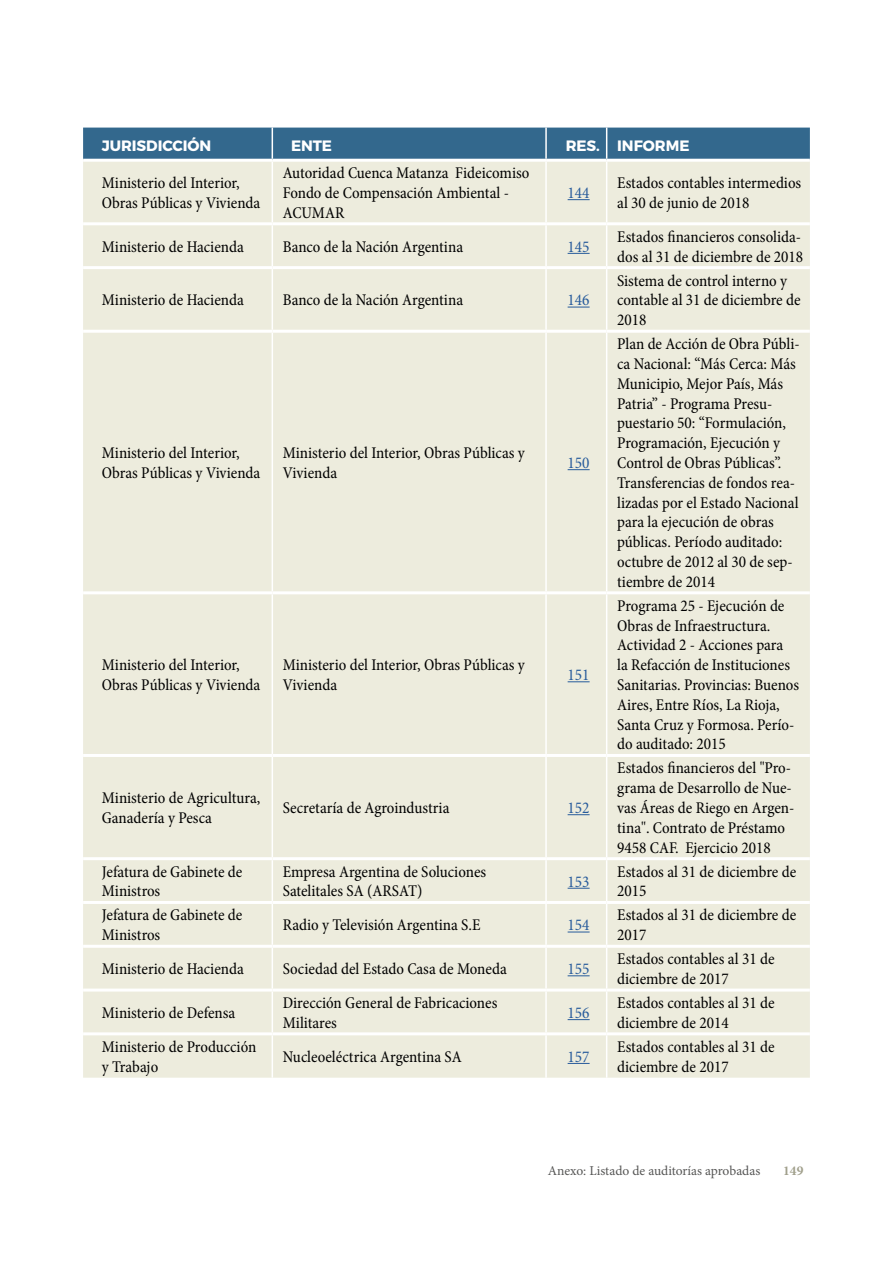
<style>
.page{position:relative;width:893px;height:1263px;background:#fff}
.page>*{position:absolute;margin:0;border:0;box-sizing:border-box;transform-origin:0 0}
.t1{font:condensed 16.5px/19.8px "Minion Pro";color:#000}
.t2{font:condensed 16.5px "Minion Pro";color:#275b9b}
.t3{font:700 15px "Montserrat";letter-spacing:-.005em;color:#fff}
.t4{font:13.5px "Minion Pro";letter-spacing:-.005em;color:#575756}
.t5{font:700 13.5px "Minion Pro";color:#a1a08c}
</style>
<div class="page">
<div style="left:83px;top:128px;width:727px;height:31px;background:#33688d"></div>
<div style="left:83px;top:162px;width:727px;height:916px;background:#edecdd"></div>
<hr style="left:272px;top:128px;width:1px;height:31px;background:#fff">
<hr style="left:545px;top:128px;width:2px;height:31px;background:#fff">
<hr style="left:606px;top:128px;width:1px;height:31px;background:#fff">
<hr style="left:272px;top:162px;width:1px;height:60px;background:#fff">
<hr style="left:545px;top:162px;width:2px;height:60px;background:#fff">
<hr style="left:606px;top:162px;width:1px;height:60px;background:#fff">
<hr style="left:272px;top:225px;width:1px;height:41px;background:#fff">
<hr style="left:545px;top:225px;width:2px;height:41px;background:#fff">
<hr style="left:606px;top:225px;width:1px;height:41px;background:#fff">
<hr style="left:272px;top:269px;width:1px;height:61px;background:#fff">
<hr style="left:545px;top:269px;width:2px;height:61px;background:#fff">
<hr style="left:606px;top:269px;width:1px;height:61px;background:#fff">
<hr style="left:272px;top:333px;width:1px;height:258px;background:#fff">
<hr style="left:545px;top:333px;width:2px;height:258px;background:#fff">
<hr style="left:606px;top:333px;width:1px;height:258px;background:#fff">
<hr style="left:272px;top:594px;width:1px;height:160px;background:#fff">
<hr style="left:545px;top:594px;width:2px;height:160px;background:#fff">
<hr style="left:606px;top:594px;width:1px;height:160px;background:#fff">
<hr style="left:272px;top:757px;width:1px;height:100px;background:#fff">
<hr style="left:545px;top:757px;width:2px;height:100px;background:#fff">
<hr style="left:606px;top:757px;width:1px;height:100px;background:#fff">
<hr style="left:272px;top:860px;width:1px;height:41px;background:#fff">
<hr style="left:545px;top:860px;width:2px;height:41px;background:#fff">
<hr style="left:606px;top:860px;width:1px;height:41px;background:#fff">
<hr style="left:272px;top:904px;width:1px;height:41px;background:#fff">
<hr style="left:545px;top:904px;width:2px;height:41px;background:#fff">
<hr style="left:606px;top:904px;width:1px;height:41px;background:#fff">
<hr style="left:272px;top:948px;width:1px;height:40px;background:#fff">
<hr style="left:545px;top:948px;width:2px;height:40px;background:#fff">
<hr style="left:606px;top:948px;width:1px;height:40px;background:#fff">
<hr style="left:272px;top:991px;width:1px;height:41px;background:#fff">
<hr style="left:545px;top:991px;width:2px;height:41px;background:#fff">
<hr style="left:606px;top:991px;width:1px;height:41px;background:#fff">
<hr style="left:272px;top:1035px;width:1px;height:43px;background:#fff">
<hr style="left:545px;top:1035px;width:2px;height:43px;background:#fff">
<hr style="left:606px;top:1035px;width:1px;height:43px;background:#fff">
<hr style="left:83px;top:222px;width:189px;height:3px;background:#fff">
<hr style="left:272px;top:222px;width:274px;height:3px;background:#fff">
<hr style="left:546px;top:222px;width:61px;height:3px;background:#fff">
<hr style="left:607px;top:222px;width:203px;height:3px;background:#fff">
<hr style="left:83px;top:266px;width:189px;height:3px;background:#fff">
<hr style="left:272px;top:266px;width:274px;height:3px;background:#fff">
<hr style="left:546px;top:266px;width:61px;height:3px;background:#fff">
<hr style="left:607px;top:266px;width:203px;height:3px;background:#fff">
<hr style="left:83px;top:330px;width:189px;height:3px;background:#fff">
<hr style="left:272px;top:330px;width:274px;height:3px;background:#fff">
<hr style="left:546px;top:330px;width:61px;height:3px;background:#fff">
<hr style="left:607px;top:330px;width:203px;height:3px;background:#fff">
<hr style="left:83px;top:591px;width:189px;height:3px;background:#fff">
<hr style="left:272px;top:591px;width:274px;height:3px;background:#fff">
<hr style="left:546px;top:591px;width:61px;height:3px;background:#fff">
<hr style="left:607px;top:591px;width:203px;height:3px;background:#fff">
<hr style="left:83px;top:754px;width:189px;height:3px;background:#fff">
<hr style="left:272px;top:754px;width:274px;height:3px;background:#fff">
<hr style="left:546px;top:754px;width:61px;height:3px;background:#fff">
<hr style="left:607px;top:754px;width:203px;height:3px;background:#fff">
<hr style="left:83px;top:857px;width:189px;height:3px;background:#fff">
<hr style="left:272px;top:857px;width:274px;height:3px;background:#fff">
<hr style="left:546px;top:857px;width:61px;height:3px;background:#fff">
<hr style="left:607px;top:857px;width:203px;height:3px;background:#fff">
<hr style="left:83px;top:901px;width:189px;height:3px;background:#fff">
<hr style="left:272px;top:901px;width:274px;height:3px;background:#fff">
<hr style="left:546px;top:901px;width:61px;height:3px;background:#fff">
<hr style="left:607px;top:901px;width:203px;height:3px;background:#fff">
<hr style="left:83px;top:945px;width:189px;height:3px;background:#fff">
<hr style="left:272px;top:945px;width:274px;height:3px;background:#fff">
<hr style="left:546px;top:945px;width:61px;height:3px;background:#fff">
<hr style="left:607px;top:945px;width:203px;height:3px;background:#fff">
<hr style="left:83px;top:988px;width:189px;height:3px;background:#fff">
<hr style="left:272px;top:988px;width:274px;height:3px;background:#fff">
<hr style="left:546px;top:988px;width:61px;height:3px;background:#fff">
<hr style="left:607px;top:988px;width:203px;height:3px;background:#fff">
<hr style="left:83px;top:1032px;width:189px;height:3px;background:#fff">
<hr style="left:272px;top:1032px;width:274px;height:3px;background:#fff">
<hr style="left:546px;top:1032px;width:61px;height:3px;background:#fff">
<hr style="left:607px;top:1032px;width:203px;height:3px;background:#fff">
<svg style="left:568px;top:199px;width:22px;height:1px"></svg>
<svg style="left:568px;top:253px;width:22px;height:1px"></svg>
<svg style="left:568px;top:307px;width:22px;height:1px"></svg>
<svg style="left:568px;top:469px;width:22px;height:1px"></svg>
<svg style="left:568px;top:681px;width:22px;height:1px"></svg>
<svg style="left:568px;top:814px;width:22px;height:1px"></svg>
<svg style="left:568px;top:888px;width:22px;height:1px"></svg>
<svg style="left:568px;top:931px;width:22px;height:1px"></svg>
<svg style="left:568px;top:975px;width:22px;height:1px"></svg>
<svg style="left:568px;top:1019px;width:22px;height:1px"></svg>
<svg style="left:568px;top:1063px;width:22px;height:1px"></svg>
<p class="t3" style="left:102px;top:133px;width:111px">JURISDICCIÓN</p>
<p class="t3" style="left:291px;top:133px;width:43px">ENTE</p>
<p class="t3" style="left:566px;top:133px;width:125px">RES. INFORME</p>
<p class="t1" style="left:102px;top:173px;width:160px">Ministerio del Interior,<br>Obras Públicas y Vivienda</p>
<p class="t1" style="left:283px;top:163px;width:248px">Autoridad Cuenca Matanza Fideicomiso<br>Fondo de Compensación Ambiental -<br>ACUMAR</p>
<p class="t2" style="left:568px;top:182px;width:23px">144</p>
<p class="t1" style="left:617px;top:173px;width:186px">Estados contables intermedios al 30 de junio de 2018</p>
<p class="t1" style="left:102px;top:237px;width:144px">Ministerio de Hacienda</p>
<p class="t1" style="left:283px;top:237px;width:182px">Banco de la Nación Argentina</p>
<p class="t2" style="left:568px;top:236px;width:23px">145</p>
<p class="t1" style="left:617px;top:227px;width:188px">Estados financieros consolida&shy;dos al 31 de diciembre de 2018</p>
<p class="t1" style="left:102px;top:290px;width:144px">Ministerio de Hacienda</p>
<p class="t1" style="left:283px;top:290px;width:182px">Banco de la Nación Argentina</p>
<p class="t2" style="left:568px;top:289px;width:23px">146</p>
<p class="t1" style="left:617px;top:271px;width:185px">Sistema de control interno y contable al 31 de diciembre de<br>2018</p>
<p class="t1" style="left:102px;top:443px;width:160px">Ministerio del Interior,<br>Obras Públicas y Vivienda</p>
<p class="t1" style="left:283px;top:443px;width:244px">Ministerio del Interior, Obras Públicas y<br>Vivienda</p>
<p class="t2" style="left:568px;top:452px;width:23px">150</p>
<p class="t1" style="left:102px;top:655px;width:160px">Ministerio del Interior,<br>Obras Públicas y Vivienda</p>
<p class="t1" style="left:283px;top:655px;width:244px">Ministerio del Interior, Obras Públicas y<br>Vivienda</p>
<p class="t2" style="left:568px;top:664px;width:23px">151</p>
<p class="t1" style="left:102px;top:788px;width:160px">Ministerio de Agricultura,<br>Ganadería y Pesca</p>
<p class="t1" style="left:283px;top:798px;width:168px">Secretaría de Agroindustria</p>
<p class="t2" style="left:568px;top:797px;width:23px">152</p>
<p class="t1" style="left:617px;top:334px;width:184px">Plan de Acción de Obra Públi&shy;ca Nacional: “Más Cerca: Más<br>Municipio, Mejor País, Más<br>Patria” - Programa Presu&shy;puestario 50: “Formulación,<br>Programación, Ejecución y<br>Control de Obras Públicas”.<br>Transferencias de fondos rea&shy;lizadas por el Estado Nacional para la ejecución de obras públicas. Período auditado: octubre de 2012 al 30 de sep&shy;tiembre de 2014</p>
<p class="t1" style="left:617px;top:596px;width:184px">Programa 25 - Ejecución de<br>Obras de Infraestructura.<br>Actividad 2 - Acciones para<br>la Refacción de Instituciones<br>Sanitarias. Provincias: Buenos<br>Aires, Entre Ríos, La Rioja,<br>Santa Cruz y Formosa. Perío&shy;do auditado: 2015</p>
<p class="t1" style="left:617px;top:758px;width:179px">Estados financieros del "Pro&shy;grama de Desarrollo de Nue&shy;vas Áreas de Riego en Argen&shy;tina". Contrato de Préstamo<br>9458 CAF. Ejercicio 2018</p>
<p class="t1" style="left:102px;top:862px;width:142px">Jefatura de Gabinete de<br>Ministros</p>
<p class="t1" style="left:283px;top:862px;width:205px">Empresa Argentina de Soluciones<br>Satelitales SA (ARSAT)</p>
<p class="t2" style="left:568px;top:870px;width:23px">153</p>
<p class="t1" style="left:617px;top:862px;width:181px">Estados al 31 de diciembre de<br>2015</p>
<p class="t1" style="left:102px;top:905px;width:142px">Jefatura de Gabinete de<br>Ministros</p>
<p class="t1" style="left:283px;top:915px;width:199px">Radio y Televisión Argentina S.E</p>
<p class="t2" style="left:568px;top:914px;width:23px">154</p>
<p class="t1" style="left:617px;top:905px;width:181px">Estados al 31 de diciembre de<br>2017</p>
<p class="t1" style="left:102px;top:959px;width:144px">Ministerio de Hacienda</p>
<p class="t1" style="left:283px;top:959px;width:226px">Sociedad del Estado Casa de Moneda</p>
<p class="t2" style="left:568px;top:958px;width:23px">155</p>
<p class="t1" style="left:617px;top:949px;width:159px">Estados contables al 31 de diciembre de 2017</p>
<p class="t1" style="left:102px;top:1003px;width:135px">Ministerio de Defensa</p>
<p class="t1" style="left:283px;top:993px;width:216px">Dirección General de Fabricaciones<br>Militares</p>
<p class="t2" style="left:568px;top:1002px;width:23px">156</p>
<p class="t1" style="left:617px;top:993px;width:159px">Estados contables al 31 de diciembre de 2014</p>
<p class="t1" style="left:102px;top:1037px;width:156px">Ministerio de Producción y Trabajo</p>
<p class="t1" style="left:283px;top:1047px;width:180px">Nucleoeléctrica Argentina SA</p>
<p class="t2" style="left:568px;top:1046px;width:23px">157</p>
<p class="t1" style="left:617px;top:1037px;width:159px">Estados contables al 31 de diciembre de 2017</p>
<p class="t4" style="left:548px;top:1161px;width:214px">Anexo: Listado de auditorías aprobadas</p>
<p class="t5" style="left:783px;top:1161px;width:22px">149</p>
</div>
